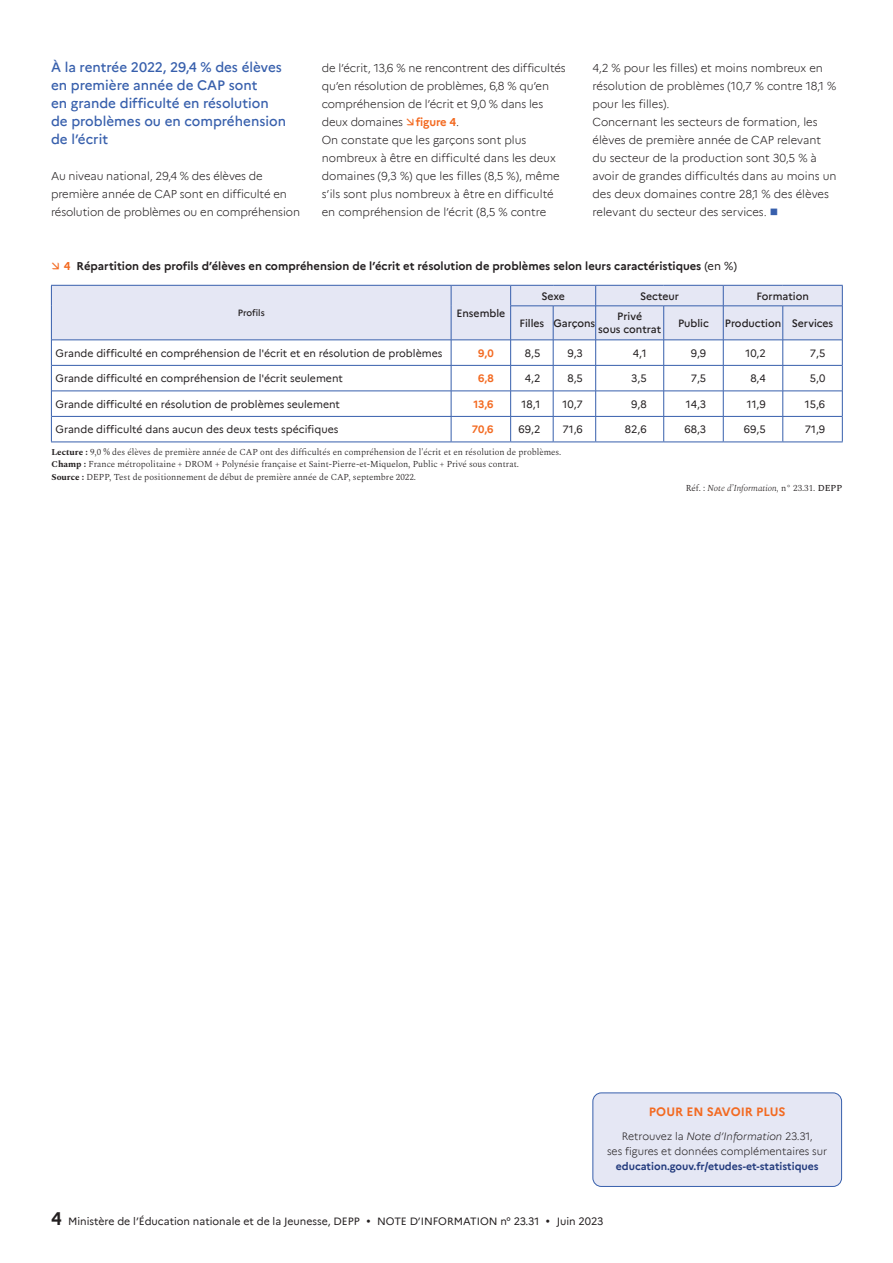
<style>
.page{position:relative;width:893px;height:1263px;background:#fff}
.page>*{position:absolute;margin:0;border:0;box-sizing:border-box;transform-origin:0 0}
.t1{font:500 13.5px/18px "Marianne";color:#375fac}
.t2{font:700 12px "Marianne";color:#f36a21}
.t3{font:300 11.25px/18px "Marianne";color:#231f20}
.t4{font:700 11.25px "Marianne";color:#231f20}
.t5{font:10.5px "Marianne";color:#231f20}
.t6{font:500 10.5px/12.6px "Marianne";color:#231f20;text-align:center}
.t7{font:300 10.5px/15px "Marianne";color:#231f20;text-align:center}
.t8{font:700 10.5px "Marianne";color:#233b7d}
.t9{font:700 10.5px "Marianne";color:#f36a21}
.t10{font:300 9px/12.8px "Spectral";color:#231f20}
.t11{font:italic 300 9px "Spectral";color:#231f20}
.t12{font:500 9px "Marianne";letter-spacing:-.005em;color:#231f20}
.s1{font-weight:700;color:#f36a21}
.s2{color:#375fac}
.s3{color:#f36a21}
.s4{font-weight:400}
.s5{font-weight:700}
.s6{font-style:normal}
.s7{font-weight:500;font-style:normal}
.s8{font-style:italic}
.s9{font-weight:700;font-size:18px}
</style>
<div class="page">
<div style="left:593px;top:1093px;width:249px;height:93px;background:#e5e7f4;border-radius:9px"></div>
<div style="left:592px;top:1092px;width:250px;height:95px;border:1px solid #375fac;border-radius:9px"></div>
<svg style="left:51px;top:285px;width:792px;height:158px"></svg>
<p class="t1" style="left:51px;top:57px;width:236px">À la rentrée 2022, 29,4 % des élèves en première année de CAP sont<br>en grande difficulté en résolution de problèmes ou en compréhension de l’écrit</p>
<p class="t3" style="left:51px;top:166px;width:250px">Au niveau national, 29,4 % des élèves de première année de CAP sont en difficulté en résolution de problèmes ou en compréhension</p>
<p class="t3" style="left:322px;top:58px;width:246px">de l’écrit, 13,6 % ne rencontrent des difficultés qu’en résolution de problèmes, 6,8 % qu’en compréhension de l’écrit et 9,0 % dans les deux domaines <span class="s1">figure 4</span>.<br>On constate que les garçons sont plus nombreux à être en difficulté dans les deux domaines (9,3 %) que les filles (8,5 %), même s’ils sont plus nombreux à être en difficulté en compréhension de l’écrit (8,5 % contre</p>
<p class="t3" style="left:592px;top:58px;width:246px">4,2 % pour les filles) et moins nombreux en résolution de problèmes (10,7 % contre 18,1 % pour les filles).<br>Concernant les secteurs de formation, les élèves de première année de CAP relevant du secteur de la production sont 30,5 % à avoir de grandes difficultés dans au moins un des deux domaines contre 28,1 % des élèves relevant du secteur des services. <span class="s2">■</span></p>
<p class="t4" style="left:64px;top:257px;width:675px"><span class="s3">4</span> Répartition des profils d’élèves en compréhension de l’écrit et résolution de problèmes selon leurs caractéristiques <span class="s4">(en %)</span></p>
<p class="t12" style="left:238px;top:306px;width:28px">Profils</p>
<p class="t6" style="left:456px;top:306px;width:50px">Ensemble</p>
<p class="t6" style="left:541px;top:289px;width:25px">Sexe</p>
<p class="t6" style="left:640px;top:289px;width:40px">Secteur</p>
<p class="t6" style="left:756px;top:289px;width:54px">Formation</p>
<p class="t6" style="left:519px;top:316px;width:77px">Filles Garçons</p>
<p class="t6" style="left:598px;top:310px;width:64px">Privé<br>sous contrat</p>
<p class="t6" style="left:678px;top:316px;width:32px">Public</p>
<p class="t6" style="left:725px;top:316px;width:110px">Production Services</p>
<p class="t5" style="left:56px;top:345px;width:388px">Grande difficulté en compréhension de l'écrit et en résolution de problèmes</p>
<p class="t9" style="left:478px;top:345px;width:17px">9,0</p>
<p class="t5" style="left:525px;top:345px;width:17px">8,5</p>
<p class="t5" style="left:567px;top:345px;width:17px">9,3</p>
<p class="t5" style="left:633px;top:345px;width:15px">4,1</p>
<p class="t5" style="left:691px;top:345px;width:17px">9,9</p>
<p class="t5" style="left:745px;top:345px;width:22px">10,2</p>
<p class="t5" style="left:810px;top:345px;width:17px">7,5</p>
<p class="t5" style="left:56px;top:370px;width:289px">Grande difficulté en compréhension de l'écrit seulement</p>
<p class="t9" style="left:478px;top:370px;width:17px">6,8</p>
<p class="t5" style="left:525px;top:370px;width:17px">4,2</p>
<p class="t5" style="left:567px;top:370px;width:17px">8,5</p>
<p class="t5" style="left:631px;top:370px;width:17px">3,5</p>
<p class="t5" style="left:691px;top:370px;width:17px">7,5</p>
<p class="t5" style="left:750px;top:370px;width:17px">8,4</p>
<p class="t5" style="left:810px;top:370px;width:17px">5,0</p>
<p class="t5" style="left:56px;top:396px;width:286px">Grande difficulté en résolution de problèmes seulement</p>
<p class="t9" style="left:473px;top:396px;width:22px">13,6</p>
<p class="t5" style="left:522px;top:396px;width:20px">18,1</p>
<p class="t5" style="left:563px;top:396px;width:22px">10,7</p>
<p class="t5" style="left:631px;top:396px;width:17px">9,8</p>
<p class="t5" style="left:686px;top:396px;width:22px">14,3</p>
<p class="t5" style="left:747px;top:396px;width:20px">11,9</p>
<p class="t5" style="left:805px;top:396px;width:22px">15,6</p>
<p class="t5" style="left:56px;top:421px;width:284px">Grande difficulté dans aucun des deux tests spécifiques</p>
<p class="t9" style="left:472px;top:421px;width:23px">70,6</p>
<p class="t5" style="left:519px;top:421px;width:23px">69,2</p>
<p class="t5" style="left:563px;top:421px;width:22px">71,6</p>
<p class="t5" style="left:625px;top:421px;width:23px">82,6</p>
<p class="t5" style="left:684px;top:421px;width:23px">68,3</p>
<p class="t5" style="left:744px;top:421px;width:23px">69,5</p>
<p class="t5" style="left:805px;top:421px;width:22px">71,9</p>
<p class="t10" style="left:51px;top:445px;width:511px"><span class="s5">Lecture :</span> 9,0 % des élèves de première année de CAP ont des difficultés en compréhension de l'écrit et en résolution de problèmes.<br><span class="s5">Champ :</span> France métropolitaine + DROM + Polynésie française et Saint-Pierre-et-Miquelon, Public + Privé sous contrat.<br><span class="s5">Source :</span> DEPP, Test de positionnement de début de première année de CAP, septembre 2022.</p>
<p class="t11" style="left:686px;top:482px;width:158px"><span class="s6">Réf. :</span> Note d’Information, <span class="s6">n° 23.31.</span> <span class="s7">DEPP</span></p>
<p class="t2" style="left:649px;top:1102px;width:138px">POUR EN SAVOIR PLUS</p>
<p class="t7" style="left:607px;top:1127px;width:222px">Retrouvez la <span class="s8">Note d’Information</span> 23.31,<br>ses figures et données complémentaires sur</p>
<p class="t8" style="left:616px;top:1158px;width:204px">education.gouv.fr/etudes-et-statistiques</p>
<p class="t5" style="left:51px;top:1213px;width:554px"><span class="s9">4</span> Ministère de l’Éducation nationale et de la Jeunesse, DEPP • NOTE D’INFORMATION n° 23.31 • Juin 2023</p>
</div>
